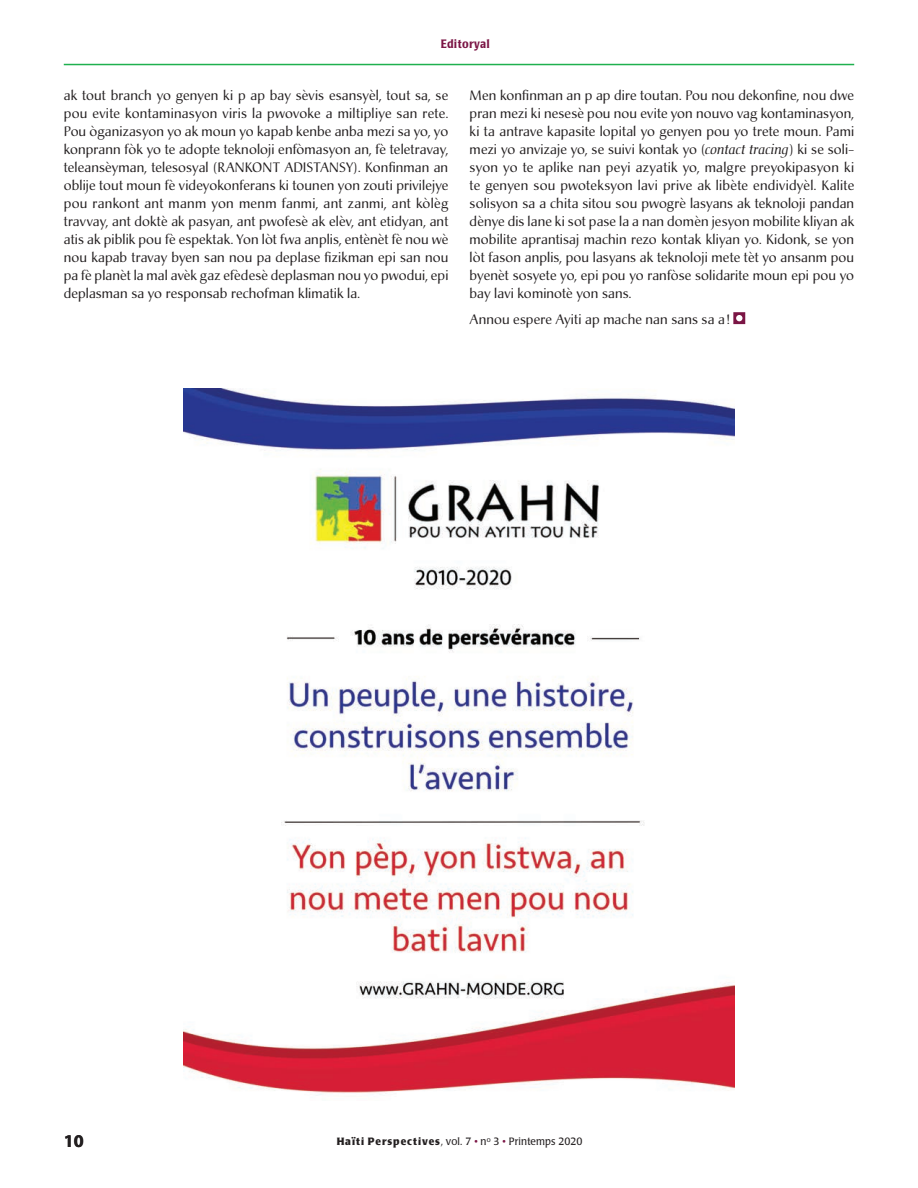
<style>
.page{position:relative;width:918px;height:1188px;background:#fff}
.page>*{position:absolute;margin:0;border:0;box-sizing:border-box;transform-origin:0 0}
.t1{font:700 18px "Myriad Pro";color:#231f20}
._01_tx{font:13.5px/18px "Christiana";letter-spacing:.01em;color:#231f20;text-align:justify}
.t2{font:500 condensed 12.15px "Poppl Laudatio";letter-spacing:.025em;color:#7b1545;scale:1.05 1}
.t3{font:10.5px "Poppl Laudatio";letter-spacing:.015em;color:#231f20;scale:.95 1}
.s1{font-style:italic}
.s2{font-weight:700}
.s3{color:#7b1545}
</style>
<div class="page">
<hr style="left:64px;top:64px;width:790px;height:1px;background:#1fb04f">
<svg style="left:733px;top:312px;width:12px;height:12px"></svg>
<img style="left:184px;top:388px;width:550px;height:708px">
<p class="t2" style="left:441px;top:37px;width:48px">Editoryal</p>
<p class="_01_tx" style="left:64px;top:86px;width:386px">ak tout branch yo genyen ki p ap bay sèvis esansyèl, tout sa, se pou evite kontaminasyon viris la pwovoke a miltipliye san rete.<br>Pou òganizasyon yo ak moun yo kapab kenbe anba mezi sa yo, yo konprann fòk yo te adopte teknoloji enfòmasyon an, fè teletravay, teleansèyman, telesosyal (RANKONT ADISTANSY). Konfinman an oblije tout moun fè videyokonferans ki tounen yon zouti privilejye pou rankont ant manm yon menm fanmi, ant zanmi, ant kòlèg travvay, ant doktè ak pasyan, ant pwofesè ak elèv, ant etidyan, ant atis ak piblik pou fè espektak. Yon lòt fwa anplis, entènèt fè nou wè nou kapab travay byen san nou pa deplase fizikman epi san nou pa fè planèt la mal avèk gaz efèdesè deplasman nou yo pwodui, epi deplasman sa yo responsab rechofman klimatik la.</p>
<p class="_01_tx" style="left:470px;top:86px;width:386px">Men konfinman an p ap dire toutan. Pou nou dekonfine, nou dwe pran mezi ki nesesè pou nou evite yon nouvo vag kontaminasyon, ki ta antrave kapasite lopital yo genyen pou yo trete moun. Pami mezi yo anvizaje yo, se suivi kontak yo (<span class="s1">contact tracing</span>) ki se soli&shy;syon yo te aplike nan peyi azyatik yo, malgre preyokipasyon ki te genyen sou pwoteksyon lavi prive ak libète endividyèl. Kalite solisyon sa a chita sitou sou pwogrè lasyans ak teknoloji pandan dènye dis lane ki sot pase la a nan domèn jesyon mobilite kliyan ak mobilite aprantisaj machin rezo kontak kliyan yo. Kidonk, se yon lòt fason anplis, pou lasyans ak teknoloji mete tèt yo ansanm pou byenèt sosyete yo, epi pou yo ranfòse solidarite moun epi pou yo bay lavi kominotè yon sans.</p>
<p class="_01_tx" style="left:470px;top:311px;width:262px">Annou espere Ayiti ap mache nan sans sa a !</p>
<h1 class="t1" style="left:64px;top:1130px;width:21px">10</h1>
<p class="t3" style="left:337px;top:1135px;width:260px"><span class="s2">Haïti Perspectives</span>, vol. 7 <span class="s3">•</span> n<sup>o</sup> 3 <span class="s3">•</span> Printemps 2020</p>
</div>
